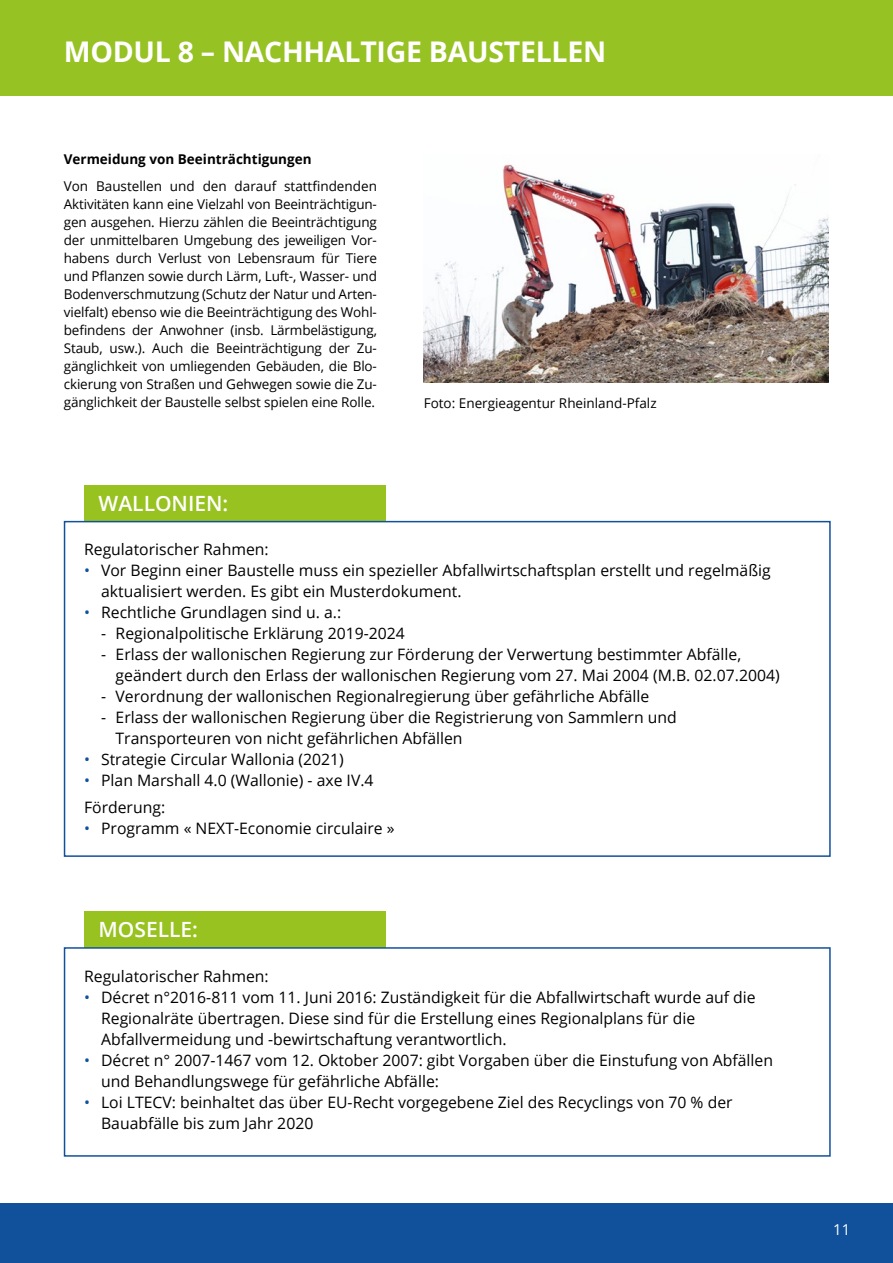
<style>
.page{position:relative;width:893px;height:1263px;background:#fff}
.page>*{position:absolute;margin:0;border:0;box-sizing:border-box;transform-origin:0 0}
.t1{font:700 28.5px "Open Sans";letter-spacing:-.01em;color:#fff}
.t2{font:600 21px "Open Sans";color:#fff}
.t3{font:15.75px/21px "Open Sans";color:#000}
.t4{font:15px "Open Sans";color:#fff}
.t5{font:13.5px/18px "Open Sans";letter-spacing:-.01em;color:#000;text-align:justify}
.t6{font:700 13.5px "Open Sans";color:#000}
.s1{color:#11519c}
</style>
<div class="page">
<div style="left:0;top:0;width:893px;height:96px;background:#97c223"></div>
<div style="left:0;top:1203px;width:893px;height:60px;background:#11519c"></div>
<img style="left:424px;top:164px;width:404px;height:219px">
<div style="left:84px;top:485px;width:302px;height:37px;background:#97c21f"></div>
<div style="left:64px;top:521px;width:767px;height:336px;border:2px solid #11519c"></div>
<div style="left:84px;top:911px;width:302px;height:37px;background:#97c21f"></div>
<div style="left:64px;top:947px;width:767px;height:210px;border:2px solid #11519c"></div>
<h1 class="t1" style="left:64px;top:32px;width:544px">MODUL 8 – NACHHALTIGE BAUSTELLEN</h1>
<p class="t6" style="left:64px;top:150px;width:249px">Vermeidung von Beeinträchtigungen</p>
<p class="t5" style="left:64px;top:177px;width:315px">Von Baustellen und den darauf stattfindenden Aktivitäten kann eine Vielzahl von Beeinträchtigun&shy;gen ausgehen. Hierzu zählen die Beeinträchtigung der unmittelbaren Umgebung des jeweiligen Vor&shy;habens durch Verlust von Lebensraum für Tiere und Pflanzen sowie durch Lärm, Luft-, Wasser- und Bodenverschmutzung (Schutz der Natur und Arten&shy;vielfalt) ebenso wie die Beeinträchtigung des Wohl&shy;befindens der Anwohner (insb. Lärmbelästigung, Staub, usw.). Auch die Beeinträchtigung der Zu&shy;gänglichkeit von umliegenden Gebäuden, die Blo&shy;ckierung von Straßen und Gehwegen sowie die Zu&shy;gänglichkeit der Baustelle selbst spielen eine Rolle.</p>
<p class="t5" style="left:424px;top:393px;width:234px">Foto: Energieagentur Rheinland-Pfalz</p>
<h2 class="t2" style="left:99px;top:489px;width:131px">WALLONIEN:</h2>
<p class="t3" style="left:84px;top:539px;width:186px">Regulatorischer Rahmen:</p>
<p class="t3" style="left:101px;top:560px;width:671px;text-indent:-17px"><span class="s1">•</span> Vor Beginn einer Baustelle muss ein spezieller Abfallwirtschaftsplan erstellt und regelmäßig aktualisiert werden. Es gibt ein Musterdokument.</p>
<p class="t3" style="left:84px;top:602px;width:259px"><span class="s1">•</span> Rechtliche Grundlagen sind u. a.:</p>
<p class="t3" style="left:101px;top:623px;width:305px">- Regionalpolitische Erklärung 2019-2024</p>
<p class="t3" style="left:116px;top:644px;width:666px;text-indent:-14px">- Erlass der wallonischen Regierung zur Förderung der Verwertung bestimmter Abfälle, geändert durch den Erlass der wallonischen Regierung vom 27. Mai 2004 (M.B. 02.07.2004)</p>
<p class="t3" style="left:101px;top:686px;width:550px">- Verordnung der wallonischen Regionalregierung über gefährliche Abfälle</p>
<p class="t3" style="left:116px;top:707px;width:563px;text-indent:-14px">- Erlass der wallonischen Regierung über die Registrierung von Sammlern und<br>Transporteuren von nicht gefährlichen Abfällen</p>
<p class="t3" style="left:84px;top:748px;width:261px"><span class="s1">•</span> Strategie Circular Wallonia (2021)</p>
<p class="t3" style="left:84px;top:766px;width:291px;line-height:27px"><span class="s1">•</span> Plan Marshall 4.0 (Wallonie) - axe IV.4<br>Förderung:</p>
<p class="t3" style="left:84px;top:817px;width:312px"><span class="s1">•</span> Programm « NEXT-Economie circulaire »</p>
<h2 class="t2" style="left:99px;top:915px;width:101px">MOSELLE:</h2>
<p class="t3" style="left:84px;top:965px;width:186px">Regulatorischer Rahmen:</p>
<p class="t3" style="left:101px;top:986px;width:656px;text-indent:-17px"><span class="s1">•</span> Décret n°2016-811 vom 11. Juni 2016: Zuständigkeit für die Abfallwirtschaft wurde auf die<br>Regionalräte übertragen. Diese sind für die Erstellung eines Regionalplans für die<br>Abfallvermeidung und -bewirtschaftung verantwortlich.</p>
<p class="t3" style="left:101px;top:1049px;width:673px;text-indent:-17px"><span class="s1">•</span> Décret n° 2007-1467 vom 12. Oktober 2007: gibt Vorgaben über die Einstufung von Abfällen und Behandlungswege für gefährliche Abfälle:</p>
<p class="t3" style="left:101px;top:1091px;width:633px;text-indent:-17px"><span class="s1">•</span> Loi LTECV: beinhaltet das über EU-Recht vorgegebene Ziel des Recyclings von 70 % der<br>Bauabfälle bis zum Jahr 2020</p>
<p class="t4" style="left:833px;top:1219px;width:19px">11</p>
</div>
